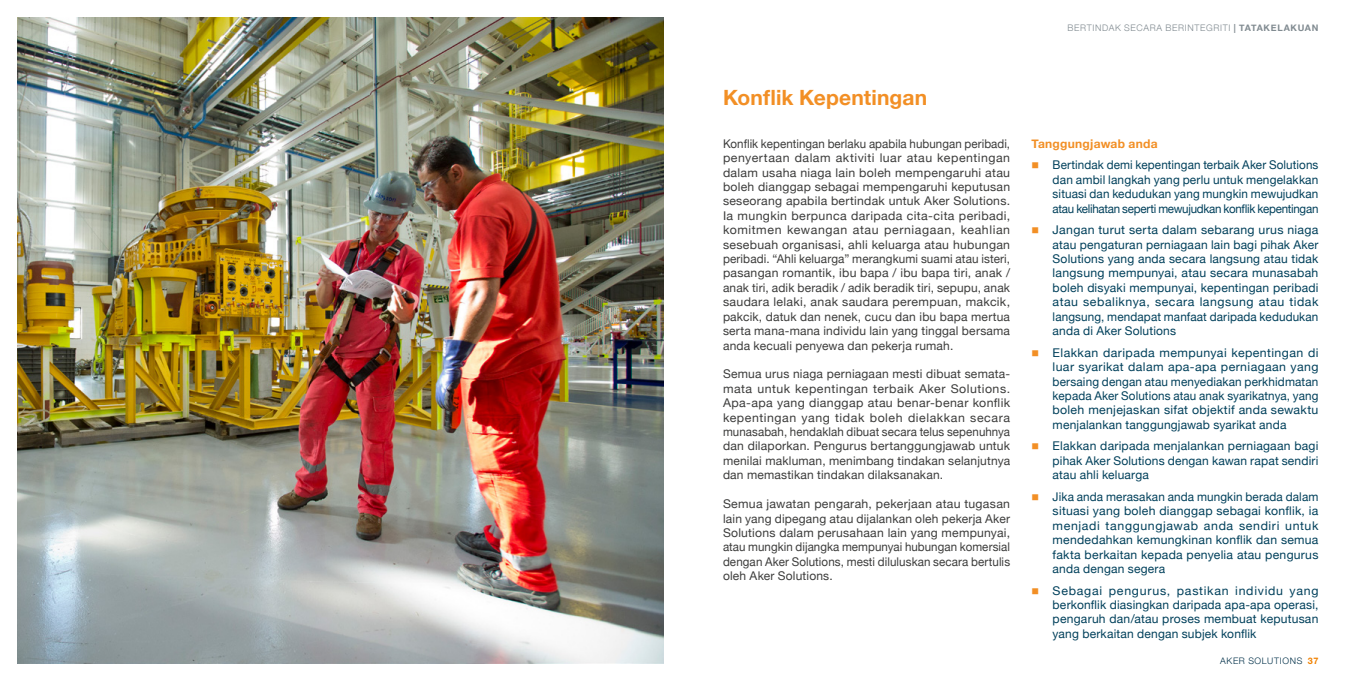
<style>
.page{position:relative;width:1361px;height:681px;background:#fff}
.page>*{position:absolute;margin:0;border:0;box-sizing:border-box;transform-origin:0 0}
.t1{font:700 21px "Helvetica Neue";letter-spacing:.005em;color:#f28f25}
.t2{font:12px/14.4px "Helvetica Neue";letter-spacing:.015em;color:#00405b;text-align:justify}
.t3{font:12px/14.4px "Helvetica Neue";letter-spacing:.015em;color:#3c3c3b;text-align:justify;scale:.96 1}
.t4{font:12px/14.4px "Helvetica Neue";letter-spacing:.015em;color:#3c3c3b;text-align:justify}
.t5{font:700 12px "Helvetica Neue";letter-spacing:.02em;color:#f28f25}
.t6{font:300 9px "Helvetica Neue";letter-spacing:.07em;color:#818b91}
.t7{font:300 9px "Helvetica Neue LT Std";letter-spacing:.07em;color:#003049}
.s1{font-weight:700}
.s2{color:#f28f25}
.s3{font-weight:700;color:#f08100}
</style>
<div class="page">
<img style="left:17px;top:17px;width:646px;height:646px">
<p class="t6" style="left:1067px;top:21px;width:252px">BERTINDAK SECARA BERINTEGRITI <span class="s1">| TATAKELAKUAN</span></p>
<h1 class="t1" style="left:723px;top:80px;width:206px">Konflik Kepentingan</h1>
<p class="t3" style="left:723px;top:137px;width:301px">Konflik kepentingan berlaku apabila hubungan peribadi, penyertaan dalam aktiviti luar atau kepentingan dalam usaha niaga lain boleh mempengaruhi atau boleh dianggap sebagai mempengaruhi keputusan seseorang apabila bertindak untuk Aker Solutions.<br>Ia mungkin berpunca daripada cita-cita peribadi, komitmen kewangan atau perniagaan, keahlian sesebuah organisasi, ahli keluarga atau hubungan peribadi. “Ahli keluarga” merangkumi suami atau isteri, pasangan romantik, ibu bapa / ibu bapa tiri, anak / anak tiri, adik beradik / adik beradik tiri, sepupu, anak saudara lelaki, anak saudara perempuan, makcik, pakcik, datuk dan nenek, cucu dan ibu bapa mertua serta mana-mana individu lain yang tinggal bersama anda kecuali penyewa dan pekerja rumah.</p>
<p class="t4" style="left:723px;top:367px;width:289px">Semua urus niaga perniagaan mesti dibuat semata&shy;mata untuk kepentingan terbaik Aker Solutions.<br>Apa-apa yang dianggap atau benar-benar konflik kepentingan yang tidak boleh dielakkan secara munasabah, hendaklah dibuat secara telus sepenuhnya dan dilaporkan. Pengurus bertanggungjawab untuk menilai makluman, menimbang tindakan selanjutnya dan memastikan tindakan dilaksanakan.</p>
<p class="t4" style="left:723px;top:497px;width:289px">Semua jawatan pengarah, pekerjaan atau tugasan lain yang dipegang atau dijalankan oleh pekerja Aker Solutions dalam perusahaan lain yang mempunyai, atau mungkin dijangka mempunyai hubungan komersial dengan Aker Solutions, mesti diluluskan secara bertulis oleh Aker Solutions.</p>
<p class="t5" style="left:1031px;top:134px;width:128px">Tanggungjawab anda</p>
<p class="t2" style="left:1052px;top:158px;width:267px;text-indent:-21px"><span class="s2">■</span> Bertindak demi kepentingan terbaik Aker Solutions dan ambil langkah yang perlu untuk mengelakkan situasi dan kedudukan yang mungkin mewujudkan atau kelihatan seperti mewujudkan konflik kepentingan</p>
<p class="t2" style="left:1052px;top:223px;width:267px;text-indent:-21px"><span class="s2">■</span> Jangan turut serta dalam sebarang urus niaga atau pengaturan perniagaan lain bagi pihak Aker Solutions yang anda secara langsung atau tidak langsung mempunyai, atau secara munasabah boleh disyaki mempunyai, kepentingan peribadi atau sebaliknya, secara langsung atau tidak langsung, mendapat manfaat daripada kedudukan anda di Aker Solutions</p>
<p class="t2" style="left:1052px;top:346px;width:267px;text-indent:-21px"><span class="s2">■</span> Elakkan daripada mempunyai kepentingan di luar syarikat dalam apa-apa perniagaan yang bersaing dengan atau menyediakan perkhidmatan kepada Aker Solutions atau anak syarikatnya, yang boleh menjejaskan sifat objektif anda sewaktu menjalankan tanggungjawab syarikat anda</p>
<p class="t2" style="left:1052px;top:439px;width:267px;text-indent:-21px"><span class="s2">■</span> Elakkan daripada menjalankan perniagaan bagi pihak Aker Solutions dengan kawan rapat sendiri atau ahli keluarga</p>
<p class="t2" style="left:1052px;top:490px;width:267px;text-indent:-21px"><span class="s2">■</span> Jika anda merasakan anda mungkin berada dalam situasi yang boleh dianggap sebagai konflik, ia menjadi tanggungjawab anda sendiri untuk mendedahkan kemungkinan konflik dan semua fakta berkaitan kepada penyelia atau pengurus anda dengan segera</p>
<p class="t2" style="left:1052px;top:583px;width:267px;text-indent:-21px"><span class="s2">■</span> Sebagai pengurus, pastikan individu yang berkonflik diasingkan daripada apa-apa operasi, pengaruh dan/atau proses membuat keputusan yang berkaitan dengan subjek konflik</p>
<p class="t7" style="left:1220px;top:655px;width:100px">AKER SOLUTIONS <span class="s3">37</span></p>
</div>
